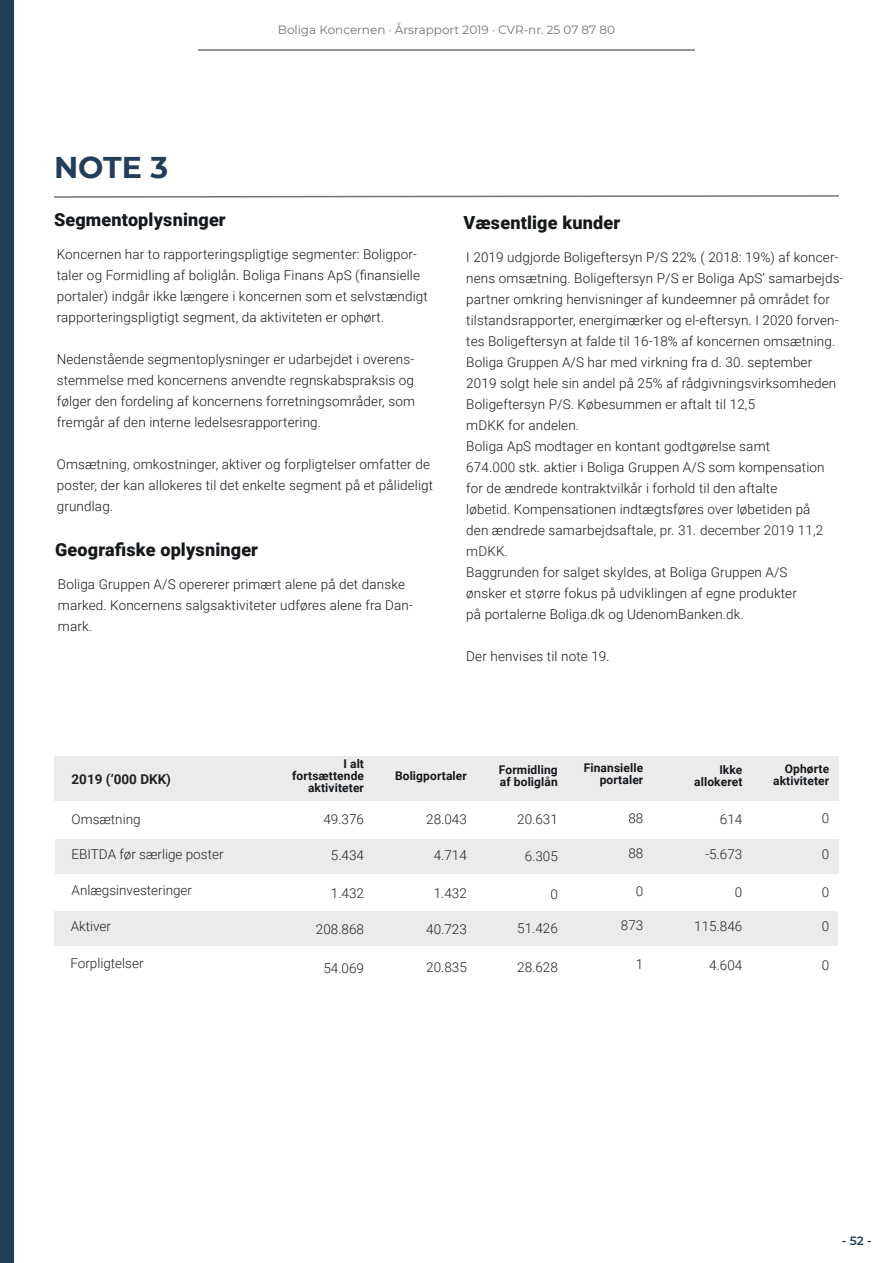
<style>
.page{position:relative;width:893px;height:1263px;background:#fff}
.page>*{position:absolute;margin:0;border:0;box-sizing:border-box;transform-origin:0 0}
.t1{font:700 30px "Montserrat";color:#223e59}
.t2{font:900 18px "Roboto";letter-spacing:.01em;color:#15191c}
.t3{font:300 13.5px/21px "Roboto";letter-spacing:.01em;color:#15191c}
.t4{font:300 13.5px "Roboto";color:#231f20}
.t5{font:700 13.5px "Roboto";color:#231f20}
.t6{font:700 12px/12px "Roboto";letter-spacing:.01em;color:#15191c;text-align:right}
.t7{font:12px "Montserrat";color:#717575}
.t8{font:600 12px "Montserrat";color:#223e59}
.s1{color:#231f20}
</style>
<div class="page">
<hr style="left:198px;top:50px;width:497px;height:1px;background:#717575">
<div style="left:0;top:0;width:14px;height:1263px;background:#223e59"></div>
<svg style="left:54px;top:195px;width:785px;height:3px"></svg>
<div style="left:54px;top:756px;width:784px;height:44px;background:#ebebec"></div>
<div style="left:55px;top:839px;width:784px;height:35px;background:#ebebec"></div>
<div style="left:54px;top:911px;width:784px;height:35px;background:#ebebec"></div>
<h1 class="t1" style="left:54px;top:146px;width:116px">NOTE 3</h1>
<h2 class="t2" style="left:54px;top:207px;width:173px">Segmentoplysninger</h2>
<p class="t7" style="left:278px;top:21px;width:339px">Boliga Koncernen · Årsrapport 2019 · CVR-nr. 25 07 87 80</p>
<h2 class="t2" style="left:463px;top:210px;width:158px">Væsentlige kunder</h2>
<p class="t3" style="left:57px;top:243px;width:373px">Koncernen har to rapporteringspligtige segmenter: Boligpor&shy;taler og Formidling af boliglån. Boliga Finans ApS (finansielle portaler) indgår ikke længere i koncernen som et selvstændigt rapporteringspligtigt segment, da aktiviteten er ophørt.</p>
<p class="t3" style="left:57px;top:348px;width:360px;text-align:justify">Nedenstående segmentoplysninger er udarbejdet i overens&shy;stemmelse med koncernens anvendte regnskabspraksis og følger den fordeling af koncernens forretningsområder, som fremgår af den interne ledelsesrapportering.</p>
<p class="t3" style="left:57px;top:453px;width:378px">Omsætning, omkostninger, aktiver og forpligtelser omfatter de poster, der kan allokeres til det enkelte segment på et pålideligt grundlag.</p>
<h2 class="t2" style="left:55px;top:537px;width:204px">Geografiske oplysninger</h2>
<p class="t3" style="left:58px;top:573px;width:357px">Boliga Gruppen A/S opererer primært alene på det danske marked. Koncernens salgsaktiviteter udføres alene fra Dan&shy;mark.</p>
<p class="t3" style="left:466px;top:246px;width:379px">I 2019 udgjorde Boligeftersyn P/S 22% ( 2018: 19%) af koncer&shy;nens omsætning. Boligeftersyn P/S er Boliga ApS’ samarbejds&shy;partner omkring henvisninger af kundeemner på området for tilstandsrapporter, energimærker og el-eftersyn. I 2020 forven&shy;tes Boligeftersyn at falde til 16-18% af koncernen omsætning.<br>Boliga Gruppen A/S har med virkning fra d. 30. september 2019 solgt hele sin andel på 25% af rådgivningsvirksomheden Boligeftersyn P/S. Købesummen er aftalt til 12,5<br>mDKK for andelen.<br>Boliga ApS modtager en kontant godtgørelse samt<br>674.000 stk. aktier i Boliga Gruppen A/S som kompensation for de ændrede kontraktvilkår i forhold til den aftalte<br>løbetid. Kompensationen indtægtsføres over løbetiden på<br>den ændrede samarbejdsaftale, <span class="s1">pr. 31. december 2019 11,2 mDKK.</span></p>
<p class="t3" style="left:466px;top:561px;width:332px">Baggrunden for salget skyldes, at Boliga Gruppen A/S ønsker et større fokus på udviklingen af egne produkter på portalerne Boliga.dk og UdenomBanken.dk.</p>
<p class="t3" style="left:466px;top:645px;width:145px">Der henvises til note 19.</p>
<p class="t5" style="left:72px;top:769px;width:101px">2019 (’000 DKK)</p>
<p class="t6" style="left:292px;top:757px;width:73px">I alt fortsættende aktiviteter</p>
<p class="t6" style="left:395px;top:769px;width:73px">Boligportaler</p>
<p class="t6" style="left:499px;top:763px;width:60px;text-align:left">Formidling af boliglån</p>
<p class="t4" style="left:72px;top:809px;width:71px">Omsætning</p>
<p class="t4" style="left:323px;top:810px;width:42px">49.376</p>
<p class="t4" style="left:426px;top:810px;width:42px">28.043</p>
<p class="t4" style="left:517px;top:810px;width:42px">20.631</p>
<p class="t6" style="left:584px;top:761px;width:61px">Finansielle portaler</p>
<p class="t4" style="left:628px;top:808px;width:16px">88</p>
<p class="t6" style="left:694px;top:763px;width:50px">Ikke allokeret</p>
<p class="t6" style="left:773px;top:762px;width:57px">Ophørte aktiviteter</p>
<p class="t4" style="left:720px;top:810px;width:24px">614</p>
<p class="t4" style="left:822px;top:809px;width:9px">0</p>
<p class="t4" style="left:628px;top:843px;width:16px">88</p>
<p class="t4" style="left:636px;top:881px;width:9px">0</p>
<p class="t4" style="left:72px;top:845px;width:153px">EBITDA før særlige poster</p>
<p class="t4" style="left:525px;top:846px;width:35px">6.305</p>
<p class="t4" style="left:705px;top:844px;width:39px">-5.673</p>
<p class="t4" style="left:822px;top:844px;width:9px">0</p>
<p class="t4" style="left:550px;top:884px;width:9px">0</p>
<p class="t4" style="left:735px;top:882px;width:9px">0</p>
<p class="t4" style="left:822px;top:882px;width:9px">0</p>
<p class="t4" style="left:331px;top:846px;width:35px">5.434</p>
<p class="t4" style="left:434px;top:846px;width:35px">4.714</p>
<p class="t4" style="left:72px;top:881px;width:122px">Anlægsinvesteringer</p>
<p class="t4" style="left:331px;top:884px;width:35px">1.432</p>
<p class="t4" style="left:434px;top:884px;width:35px">1.432</p>
<p class="t4" style="left:621px;top:916px;width:24px">873</p>
<p class="t4" style="left:636px;top:954px;width:9px">1</p>
<p class="t4" style="left:71px;top:917px;width:42px">Aktiver</p>
<p class="t4" style="left:517px;top:919px;width:42px">51.426</p>
<p class="t4" style="left:694px;top:917px;width:50px">115.846</p>
<p class="t4" style="left:822px;top:917px;width:9px">0</p>
<p class="t4" style="left:70px;top:954px;width:75px">Forpligtelser</p>
<p class="t4" style="left:517px;top:957px;width:42px">28.628</p>
<p class="t4" style="left:709px;top:955px;width:35px">4.604</p>
<p class="t4" style="left:822px;top:955px;width:9px">0</p>
<p class="t4" style="left:316px;top:919px;width:50px">208.868</p>
<p class="t4" style="left:426px;top:919px;width:42px">40.723</p>
<p class="t4" style="left:323px;top:959px;width:42px">54.069</p>
<p class="t4" style="left:426px;top:958px;width:42px">20.835</p>
<p class="t8" style="left:842px;top:1232px;width:31px">- 52 -</p>
</div>
